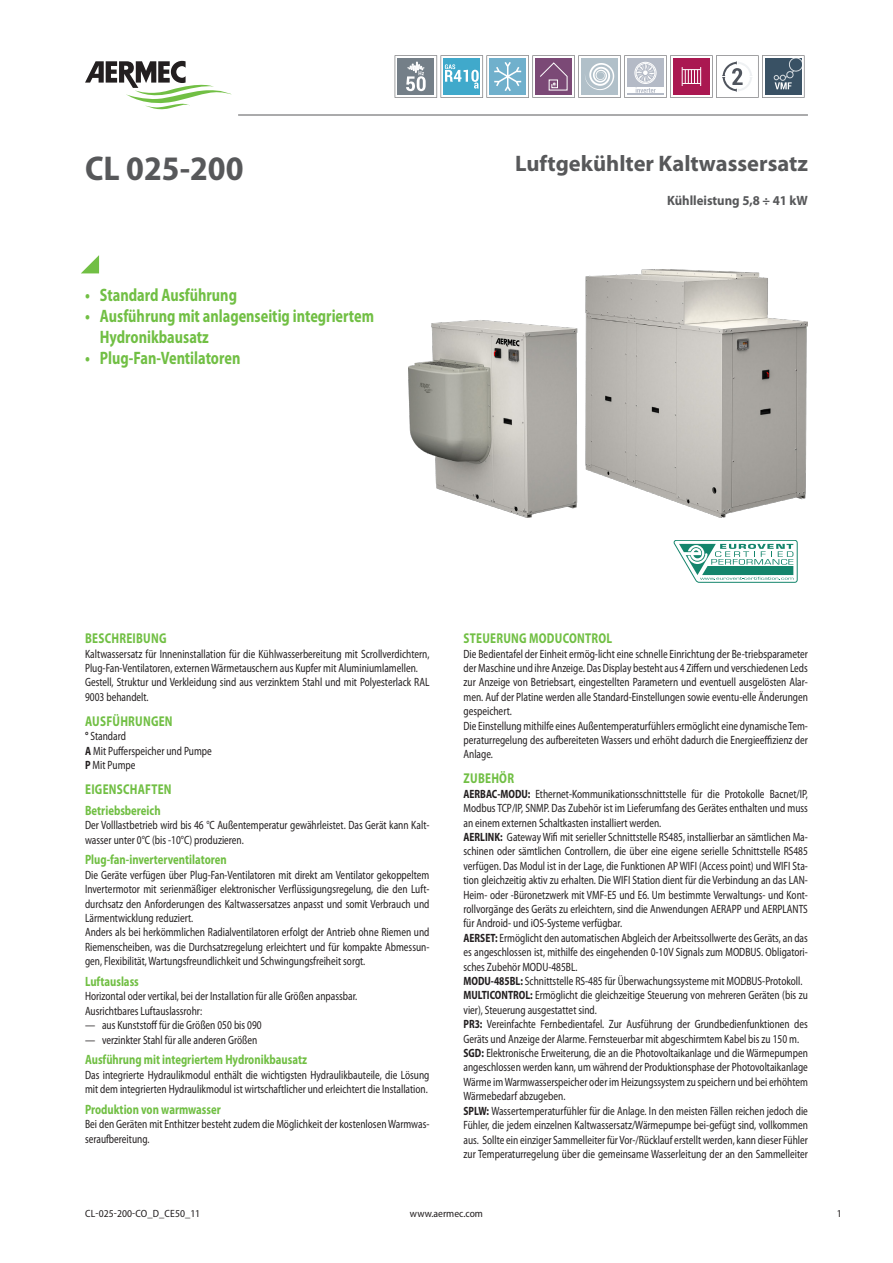
<style>
.page{position:relative;width:893px;height:1263px;background:#fff}
.page>*{position:absolute;margin:0;border:0;box-sizing:border-box;transform-origin:0 0}
.grandezza{font:700 semi-condensed 34.5px "Myriad Pro";color:#57585a}
.descrizione{font:700 22.5px "Myriad Pro";color:#57585a}
.t1{font:700 semi-condensed 18px/21px "Myriad Pro";color:#71bf44;scale:.85 1}
.t2{font:700 semi-condensed 14.25px "Myriad Pro";letter-spacing:.02em;color:#71bf44;scale:.85 1}
.t3{font:700 semi-condensed 13.5px "Myriad Pro";color:#71bf44;scale:.85 1}
.dettaglio{font:700 13.5px "Myriad Pro";color:#57585a;scale:.95 1}
.normaleInline{font:semi-condensed 12px/14.4px "Myriad Pro";color:#231f20;text-align:justify;scale:.85 1}
.normale{font:semi-condensed 12px/14.4px "Myriad Pro";color:#231f20;scale:.85 1}
.t4{font:semi-condensed 10.5px "Myriad Pro";color:#231f20}
.s1{font-weight:700}
</style>
<div class="page">
<svg style="left:81px;top:255px;width:18px;height:18px"></svg>
<hr style="left:238px;top:115px;width:570px;height:1px;background:#57585a">
<svg style="left:85px;top:61px;width:147px;height:48px"></svg>
<img style="left:408px;top:269px;width:400px;height:248px">
<svg style="left:395px;top:55px;width:409px;height:43px"></svg>
<svg style="left:674px;top:540px;width:123px;height:43px"></svg>
<p class="grandezza" style="left:85px;top:146px;width:160px">CL 025-200</p>
<p class="t1" style="left:85px;top:284px;width:180px">• Standard Ausführung</p>
<p class="t1" style="left:100px;top:305px;width:324px;text-indent:-15px">• Ausführung mit anlagenseitig integriertem<br>Hydronikbausatz</p>
<p class="t1" style="left:85px;top:347px;width:184px">• Plug-Fan-Ventilatoren</p>
<p class="descrizione" style="left:515px;top:149px;width:294px">Luftgekühlter Kaltwassersatz</p>
<p class="dettaglio" style="left:667px;top:192px;width:150px">Kühlleistung 5,8 ÷ 41 kW</p>
<p class="t2" style="left:85px;top:629px;width:97px">BESCHREIBUNG</p>
<p class="normale" style="left:85px;top:646px;width:407px">Kaltwassersatz für Inneninstallation für die Kühlwasserbereitung mit Scrollverdichtern,<br>Plug-Fan-Ventilatoren, externen Wärmetauschern aus Kupfer mit Aluminiumlamellen.</p>
<p class="normale" style="left:85px;top:675px;width:407px">Gestell, Struktur und Verkleidung sind aus verzinktem Stahl und mit Polyesterlack RAL<br>9003 behandelt.</p>
<p class="t2" style="left:85px;top:712px;width:104px">AUSFÜHRUNGEN</p>
<p class="normale" style="left:85px;top:729px;width:50px"><span class="s1">°</span> Standard</p>
<p class="normale" style="left:85px;top:743px;width:151px"><span class="s1">A</span> Mit Pufferspeicher und Pumpe</p>
<p class="normale" style="left:85px;top:758px;width:61px"><span class="s1">P</span> Mit Pumpe</p>
<p class="t2" style="left:85px;top:780px;width:103px">EIGENSCHAFTEN</p>
<p class="t3" style="left:85px;top:801px;width:90px">Betriebsbereich</p>
<p class="normale" style="left:85px;top:818px;width:407px">Der Volllastbetrieb wird bis 46 °C Außentemperatur gewährleistet. Das Gerät kann Kalt&shy;wasser unter 0°C (bis -10°C) produzieren.</p>
<p class="t3" style="left:85px;top:851px;width:168px">Plug-fan-inverterventilatoren</p>
<p class="normale" style="left:85px;top:867px;width:407px;text-align:justify">Die Geräte verfügen über Plug-Fan-Ventilatoren mit direkt am Ventilator gekoppeltem Invertermotor mit serienmäßiger elektronischer Verflüssigungsregelung, die den Luft&shy;durchsatz den Anforderungen des Kaltwassersatzes anpasst und somit Verbrauch und Lärmentwicklung reduziert.</p>
<p class="normale" style="left:85px;top:925px;width:407px;text-align:justify">Anders als bei herkömmlichen Radialventilatoren erfolgt der Antrieb ohne Riemen und Riemenscheiben, was die Durchsatzregelung erleichtert und für kompakte Abmessun&shy;gen, Flexibilität, Wartungsfreundlichkeit und Schwingungsfreiheit sorgt.</p>
<p class="t3" style="left:85px;top:973px;width:65px">Luftauslass</p>
<p class="normale" style="left:85px;top:989px;width:322px">Horizontal oder vertikal, bei der Installation für alle Größen anpassbar.</p>
<p class="normale" style="left:85px;top:1003px;width:139px">Ausrichtbares Luftauslassrohr:</p>
<p class="normaleInline" style="left:85px;top:1018px;width:209px">— aus Kunststoff für die Größen 050 bis 090</p>
<p class="normaleInline" style="left:85px;top:1032px;width:204px">— verzinkter Stahl für alle anderen Größen</p>
<p class="t3" style="left:85px;top:1051px;width:263px">Ausführung mit integriertem Hydronikbausatz</p>
<p class="normale" style="left:85px;top:1067px;width:407px">Das integrierte Hydraulikmodul enthält die wichtigsten Hydraulikbauteile, die Lösung mit dem integrierten Hydraulikmodul ist wirtschaftlicher und erleichtert die Installation.</p>
<p class="t3" style="left:85px;top:1100px;width:161px">Produktion von warmwasser</p>
<p class="normale" style="left:85px;top:1117px;width:407px">Bei den Geräten mit Enthitzer besteht zudem die Möglichkeit der kostenlosen Warmwas&shy;seraufbereitung.</p>
<p class="t2" style="left:464px;top:629px;width:176px">STEUERUNG MODUCONTROL</p>
<p class="normale" style="left:463px;top:646px;width:407px;text-align:justify">Die Bedientafel der Einheit ermög-licht eine schnelle Einrichtung der Be-triebsparameter der Maschine und ihre Anzeige. Das Display besteht aus 4 Ziffern und verschiedenen Leds zur Anzeige von Betriebsart, eingestellten Parametern und eventuell ausgelösten Alar&shy;men. Auf der Platine werden alle Standard-Einstellungen sowie eventu-elle Änderungen gespeichert.</p>
<p class="normale" style="left:463px;top:718px;width:407px;text-align:justify">Die Einstellung mithilfe eines Außentemperaturfühlers ermöglicht eine dynamische Tem&shy;peraturregelung des aufbereiteten Wassers und erhöht dadurch die Energieeffizienz der Anlage.</p>
<p class="t2" style="left:464px;top:769px;width:61px">ZUBEHÖR</p>
<p class="normaleInline" style="left:463px;top:786px;width:407px"><span class="s1">AERBAC-MODU:</span> Ethernet-Kommunikationsschnittstelle für die Protokolle Bacnet/IP, Modbus TCP/IP, SNMP. Das Zubehör ist im Lieferumfang des Gerätes enthalten und muss an einem externen Schaltkasten installiert werden.</p>
<p class="normaleInline" style="left:463px;top:830px;width:407px"><span class="s1">AERLINK:</span> Gateway Wifi mit serieller Schnittstelle RS485, installierbar an sämtlichen Ma&shy;schinen oder sämtlichen Controllern, die über eine eigene serielle Schnittstelle RS485 verfügen. Das Modul ist in der Lage, die Funktionen AP WIFI (Access point) und WIFI Sta&shy;tion gleichzeitig aktiv zu erhalten. Die WIFI Station dient für die Verbindung an das LAN-Heim- oder -Büronetzwerk mit VMF-E5 und E6. Um bestimmte Verwaltungs- und Kont&shy;rollvorgänge des Geräts zu erleichtern, sind die Anwendungen AERAPP und AERPLANTS für Android- und iOS-Systeme verfügbar.</p>
<p class="normaleInline" style="left:463px;top:930px;width:407px"><span class="s1">AERSET:</span> Ermöglicht den automatischen Abgleich der Arbeitssollwerte des Geräts, an das es angeschlossen ist, mithilfe des eingehenden 0-10V Signals zum MODBUS. Obligatori&shy;sches Zubehör MODU-485BL.</p>
<p class="normaleInline" style="left:463px;top:974px;width:400px"><span class="s1">MODU-485BL:</span> Schnittstelle RS-485 für Überwachungssysteme mit MODBUS-Protokoll.</p>
<p class="normaleInline" style="left:463px;top:988px;width:407px"><span class="s1">MULTICONTROL:</span> Ermöglicht die gleichzeitige Steuerung von mehreren Geräten (bis zu vier), Steuerung ausgestattet sind.</p>
<p class="normaleInline" style="left:463px;top:1017px;width:407px"><span class="s1">PR3:</span> Vereinfachte Fernbedientafel. Zur Ausführung der Grundbedienfunktionen des<br>Geräts und Anzeige der Alarme. Fernsteuerbar mit abgeschirmtem Kabel bis zu 150 m.</p>
<p class="normaleInline" style="left:463px;top:1046px;width:407px"><span class="s1">SGD:</span> Elektronische Erweiterung, die an die Photovoltaikanlage und die Wärmepumpen angeschlossen werden kann, um während der Produktionsphase der Photovoltaikanlage Wärme im Warmwasserspeicher oder im Heizungssystem zu speichern und bei erhöhtem Wärmebedarf abzugeben.</p>
<p class="normaleInline" style="left:463px;top:1103px;width:407px"><span class="s1">SPLW:</span> Wassertemperaturfühler für die Anlage. In den meisten Fällen reichen jedoch die Fühler, die jedem einzelnen Kaltwassersatz/Wärmepumpe bei-gefügt sind, vollkommen aus. Sollte ein einziger Sammelleiter für Vor-/Rücklauf erstellt werden, kann dieser Fühler zur Temperaturregelung über die gemeinsame Wasserleitung der an den Sammelleiter</p>
<p class="t4" style="left:85px;top:1207px;width:117px">CL-025-200-CO_D_CE50_11</p>
<p class="t4" style="left:410px;top:1207px;width:75px">www.aermec.com</p>
<p class="t4" style="left:837px;top:1207px;width:6px">1</p>
</div>
